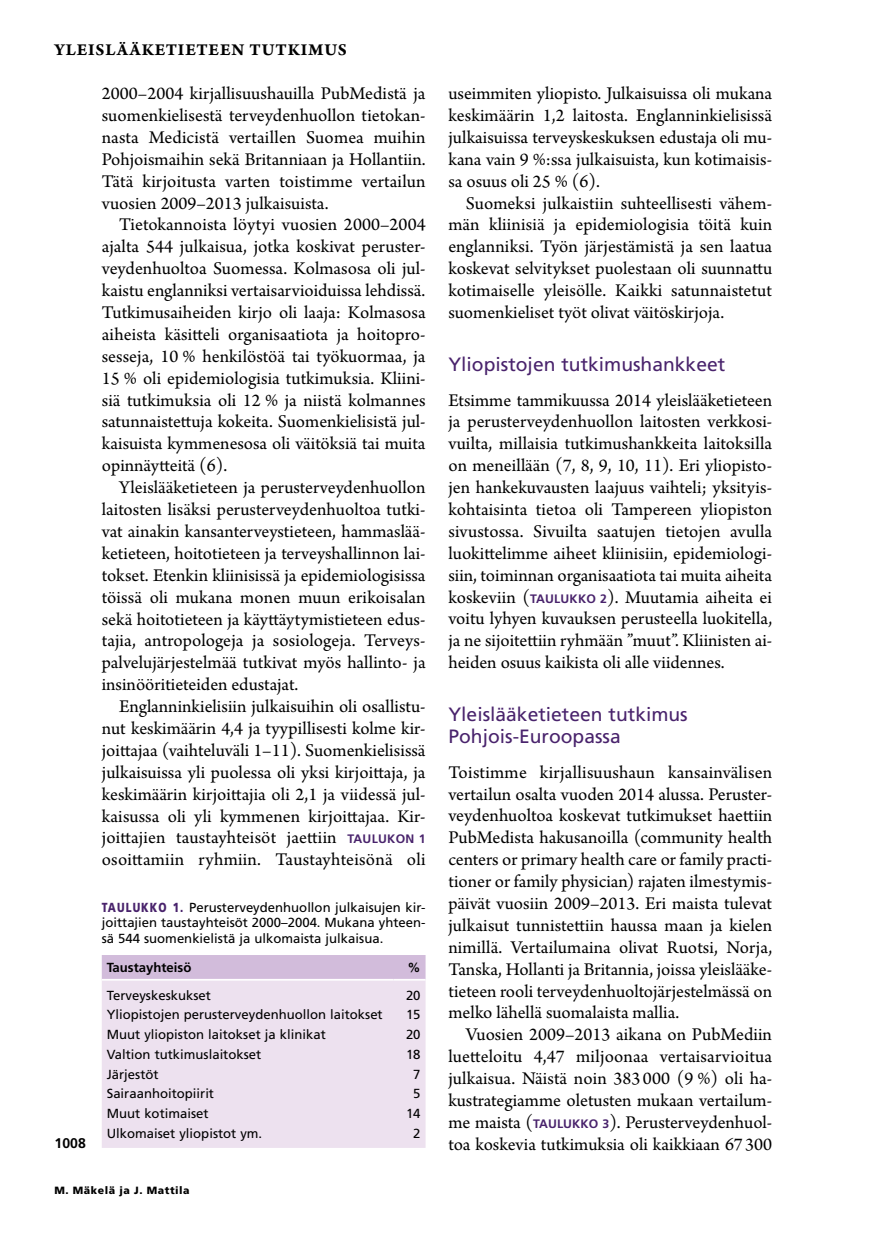
<style>
.page{position:relative;width:874px;height:1241px;background:#fff}
.page>*{position:absolute;margin:0;border:0;box-sizing:border-box;transform-origin:0 0}
.t1{font:19.25px/21.9px "Frutiger LT Std";color:#49236c}
.t2{font:18.9px/21.9px "Arno Pro";color:#000;text-align:justify}
.t3{font:17.5px "Arno Pro Bold Sm Text";letter-spacing:.05em;color:#000}
.t4{font:700 14px "Frutiger LT Std";color:#000}
.t5{font:13.12px/15.8px "Frutiger LT Std";color:#000;text-align:justify}
.t6{font:700 13.12px "Frutiger LT Std";color:#000}
.t7{font:900 10.5px "Frutiger LT Std";letter-spacing:.05em;color:#000}
.s1{font-family:"Frutiger LT Std";font-weight:700;font-size:12.25px;color:#49236c}
.s2{font-weight:900;color:#49236c}
</style>
<div class="page">
<div style="left:102px;top:955px;width:323px;height:23px;background:#d2bcdb"></div>
<div style="left:102px;top:980px;width:323px;height:167px;background:#ede1ef"></div>
<p class="t3" style="left:55px;top:39px;width:293px">YLEISLÄÄKETIETEEN TUTKIMUS</p>
<p class="t4" style="left:55px;top:1134px;width:33px">1008</p>
<p class="t2" style="left:102px;top:83px;width:325px">2000–2004 kirjallisuushauilla PubMedistä ja suomenkielisestä terveydenhuollon tietokan&shy;nasta Medicistä vertaillen Suomea muihin Pohjoismaihin sekä Britanniaan ja Hollantiin.<br>Tätä kirjoitusta varten toistimme vertailun vuosien 2009–2013 julkaisuista.</p>
<p class="t2" style="left:102px;top:215px;width:325px;text-indent:17px">Tietokannoista löytyi vuosien 2000–2004 ajalta 544 julkaisua, jotka koskivat peruster&shy;veydenhuoltoa Suomessa. Kolmasosa oli jul&shy;kaistu englanniksi vertaisarvioiduissa lehdissä.<br>Tutkimusaiheiden kirjo oli laaja: Kolmasosa aiheista käsitteli organisaatiota ja hoitopro&shy;sesseja, 10 % henkilöstöä tai työkuormaa, ja 15 % oli epidemiologisia tutkimuksia. Kliini&shy;siä tutkimuksia oli 12 % ja niistä kolmannes satunnaistettuja kokeita. Suomenkielisistä jul&shy;kaisuista kymmenesosa oli väitöksiä tai muita opinnäytteitä (6).</p>
<p class="t2" style="left:102px;top:477px;width:325px;text-indent:17px">Yleislääketieteen ja perusterveydenhuollon laitosten lisäksi perusterveydenhuoltoa tutki&shy;vat ainakin kansanterveystieteen, hammaslää&shy;ketieteen, hoitotieteen ja terveyshallinnon lai&shy;tokset. Etenkin kliinisissä ja epidemiologisissa töissä oli mukana monen muun erikoisalan sekä hoitotieteen ja käyttäytymistieteen edus&shy;tajia, antropologeja ja sosiologeja. Terveys&shy;palvelujärjestelmää tutkivat myös hallinto- ja insinööritieteiden edustajat.</p>
<p class="t2" style="left:102px;top:696px;width:325px;text-indent:17px">Englanninkielisiin julkaisuihin oli osallistu&shy;nut keskimäärin 4,4 ja tyypillisesti kolme kir&shy;joittajaa (vaihteluväli 1–11). Suomenkielisissä julkaisuissa yli puolessa oli yksi kirjoittaja, ja keskimäärin kirjoittajia oli 2,1 ja viidessä jul&shy;kaisussa oli yli kymmenen kirjoittajaa. Kir&shy;joittajien taustayhteisöt jaettiin <span class="s1">TAULUKON 1 </span>osoittamiin ryhmiin. Taustayhteisönä oli</p>
<p class="t5" style="left:102px;top:899px;width:325px"><span class="s2">TAULUKKO 1.</span> Perusterveydenhuollon julkaisujen kir‑ joittajien taustayhteisöt 2000–2004. Mukana yhteen‑ sä 544 suomenkielistä ja ulkomaista julkaisua.</p>
<p class="t6" style="left:107px;top:959px;width:86px">Taustayhteisö</p>
<p class="t6" style="left:407px;top:959px;width:15px">%</p>
<p class="t5" style="left:107px;top:986px;width:106px">Terveyskeskukset</p>
<p class="t5" style="left:406px;top:986px;width:16px">20</p>
<p class="t5" style="left:107px;top:1006px;width:277px">Yliopistojen perusterveydenhuollon laitokset</p>
<p class="t5" style="left:406px;top:1006px;width:16px">15</p>
<p class="t5" style="left:107px;top:1026px;width:220px">Muut yliopiston laitokset ja klinikat</p>
<p class="t5" style="left:406px;top:1026px;width:16px">20</p>
<p class="t5" style="left:107px;top:1046px;width:156px">Valtion tutkimuslaitokset</p>
<p class="t5" style="left:406px;top:1046px;width:16px">18</p>
<p class="t5" style="left:107px;top:1066px;width:53px">Järjestöt</p>
<p class="t5" style="left:413px;top:1066px;width:9px">7</p>
<p class="t5" style="left:107px;top:1085px;width:109px">Sairaanhoitopiirit</p>
<p class="t5" style="left:413px;top:1085px;width:9px">5</p>
<p class="t5" style="left:107px;top:1105px;width:103px">Muut kotimaiset</p>
<p class="t5" style="left:406px;top:1105px;width:16px">14</p>
<p class="t5" style="left:107px;top:1125px;width:157px">Ulkomaiset yliopistot ym.</p>
<p class="t5" style="left:413px;top:1125px;width:9px">2</p>
<p class="t7" style="left:54px;top:1183px;width:137px">M. Mäkelä ja J. Mattila</p>
<p class="t2" style="left:448px;top:83px;width:325px">useimmiten yliopisto. Julkaisuissa oli mukana keskimäärin 1,2 laitosta. Englanninkielisissä julkaisuissa terveyskeskuksen edustaja oli mu&shy;kana vain 9 %:ssa julkaisuista, kun kotimaisis&shy;sa osuus oli 25 % (6).</p>
<p class="t2" style="left:448px;top:193px;width:325px;text-indent:17px">Suomeksi julkaistiin suhteellisesti vähem&shy;män kliinisiä ja epidemiologisia töitä kuin englanniksi. Työn järjestämistä ja sen laatua koskevat selvitykset puolestaan oli suunnattu kotimaiselle yleisölle. Kaikki satunnaistetut suomenkieliset työt olivat väitöskirjoja.</p>
<p class="t1" style="left:448px;top:353px;width:278px">Yliopistojen tutkimushankkeet</p>
<p class="t2" style="left:448px;top:390px;width:325px">Etsimme tammikuussa 2014 yleislääketieteen ja perusterveydenhuollon laitosten verkkosi&shy;vuilta, millaisia tutkimushankkeita laitoksilla on meneillään (7, 8, 9, 10, 11). Eri yliopisto&shy;jen hankekuvausten laajuus vaihteli; yksityis&shy;kohtaisinta tietoa oli Tampereen yliopiston sivustossa. Sivuilta saatujen tietojen avulla luokittelimme aiheet kliinisiin, epidemiologi&shy;siin, toiminnan organisaatiota tai muita aiheita koskeviin (<span class="s1">TAULUKKO 2</span>). Muutamia aiheita ei voitu lyhyen kuvauksen perusteella luokitella, ja ne sijoitettiin ryhmään ”muut”. Kliinisten ai&shy;heiden osuus kaikista oli alle viidennes.</p>
<p class="t1" style="left:448px;top:703px;width:241px">Yleislääketieteen tutkimus<br>Pohjois-Euroopassa</p>
<p class="t2" style="left:448px;top:762px;width:325px">Toistimme kirjallisuushaun kansainvälisen vertailun osalta vuoden 2014 alussa. Peruster&shy;veydenhuoltoa koskevat tutkimukset haettiin PubMedista hakusanoilla (community health centers or primary health care or family practi&shy;tioner or family physician) rajaten ilmestymis&shy;päivät vuosiin 2009–2013. Eri maista tulevat julkaisut tunnistettiin haussa maan ja kielen nimillä. Vertailumaina olivat Ruotsi, Norja, Tanska, Hollanti ja Britannia, joissa yleislääke&shy;tieteen rooli terveydenhuoltojärjestelmässä on melko lähellä suomalaista mallia.</p>
<p class="t2" style="left:448px;top:1024px;width:325px;text-indent:17px">Vuosien 2009–2013 aikana on PubMediin luetteloitu 4,47 miljoonaa vertaisarvioitua julkaisua. Näistä noin 383 000 (9 %) oli ha&shy;kustrategiamme oletusten mukaan vertailum&shy;me maista (<span class="s1">TAULUKKO 3</span>). Perusterveydenhuol&shy;toa koskevia tutkimuksia oli kaikkiaan 67 300</p>
</div>
